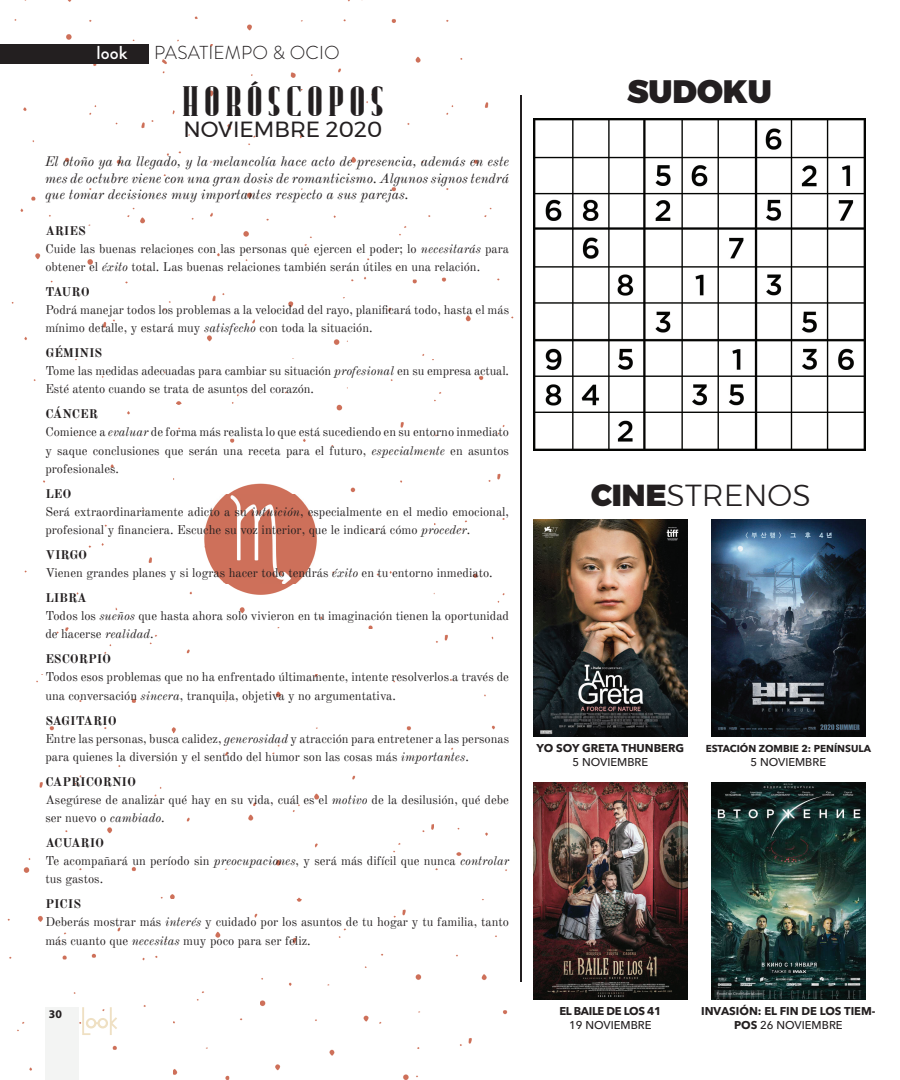
<style>
.page{position:relative;width:900px;height:1080px;background:#fff}
.page>*{position:absolute;margin:0;border:0;box-sizing:border-box;transform-origin:0 0}
.t1{font:39.88px "Radio Ranch NF";letter-spacing:.14em;color:#231f20}
.t2{font:900 32.38px "Montserrat";color:#231f20}
.t3{font:300 30.38px "Montserrat";color:#231f20}
.t4{font:21.88px "Montserrat";color:#231f20}
.t5{font:300 18.75px "Brandon Grotesque";letter-spacing:.01em;color:#231f20}
.t6{font:500 18.75px "Brandon Grotesque";color:#fff}
.t7{font:italic 13.75px/16.5px "Old Standard TT";color:#231f20;text-align:justify}
.t8{font:12.5px/18.1px "Old Standard TT";color:#231f20}
.t9{font:700 12.5px "Old Standard TT";color:#231f20}
.t10{font:700 11.75px "Myriad Pro";color:#231f20}
.t11{font:700 11.25px/13.5px "Avenir Next LT Pro";color:#231f20;text-align:center}
.t12{font:500 11.25px "Avenir Next LT Pro";color:#231f20}
.t13{font:700 11.25px "Avenir Next LT Pro";letter-spacing:-.03em;color:#231f20}
.t14{font:700 10px "Avenir Next LT Pro";color:#231f20}
.s1{font-weight:700}
.s2{font-style:italic}
.s3{font-weight:900}
.s4{font-weight:500}
</style>
<div class="page">
<img style="left:0;top:0;width:521px;height:1080px">
<div style="left:0;top:44px;width:148px;height:19px;background:#231f20"></div>
<hr style="left:520px;top:96px;width:2px;height:886px;background:#231f20">
<div style="left:45px;top:1008px;width:34px;height:72px;background:#f3f4f3"></div>
<svg style="left:82px;top:1007px;width:35px;height:28px"></svg>
<img style="left:533px;top:520px;width:154px;height:217px">
<img style="left:533px;top:783px;width:154px;height:217px">
<img style="left:711px;top:520px;width:154px;height:217px">
<img style="left:711px;top:783px;width:154px;height:217px">
<img style="left:534px;top:119px;width:331px;height:332px">
<h3 class="t6" style="left:96px;top:40px;width:33px">look</h3>
<h3 class="t5" style="left:154px;top:40px;width:187px">PASATIEMPO &amp; OCIO</h3>
<h1 class="t1" style="left:182px;top:81px;width:203px">HORÓSCOPOS</h1>
<h3 class="t4" style="left:183px;top:112px;width:200px">NOVIEMBRE 2020</h3>
<p class="t7" style="left:45px;top:152px;width:466px">El otoño ya ha llegado, y la melancolía hace acto de presencia, además en este mes de octubre viene con una gran dosis de romanticismo. Algunos signos tendrá que tomar decisiones muy importantes respecto a sus parejas.</p>
<p class="t8" style="left:45px;top:220px;width:465px"><span class="s1">ARIES<br></span>Cuide las buenas relaciones con las personas que ejercen el poder; lo <span class="s2">necesitarás</span> para obtener el <span class="s2">éxito</span> total. Las buenas relaciones también serán útiles en una relación.</p>
<p class="t9" style="left:45px;top:282px;width:46px">TAURO</p>
<p class="t8" style="left:45px;top:300px;width:465px">Podrá manejar todos los problemas a la velocidad del rayo, planificará todo, hasta el más mínimo detalle, y estará muy <span class="s2">satisfecho</span> con toda la situación.</p>
<p class="t8" style="left:45px;top:343px;width:465px"><span class="s1">GÉMINIS<br></span>Tome las medidas adecuadas para cambiar su situación <span class="s2">profesional</span> en su empresa actual.<br>Esté atento cuando se trata de asuntos del corazón.</p>
<p class="t8" style="left:45px;top:404px;width:465px"><span class="s1">CÁNCER<br></span>Comience a <span class="s2">evaluar</span> de forma más realista lo que está sucediendo en su entorno inmediato y saque conclusiones que serán una receta para el futuro, <span class="s2">especialmente</span> en asuntos profesionales.</p>
<p class="t8" style="left:45px;top:484px;width:465px"><span class="s1">LEO<br></span>Será extraordinariamente adicto a su <span class="s2">intuición</span>, especialmente en el medio emocional, profesional y financiera. Escuche su voz interior, que le indicará cómo <span class="s2">proceder</span>.</p>
<p class="t8" style="left:45px;top:545px;width:449px"><span class="s1">VIRGO<br></span>Vienen grandes planes y si logras hacer todo tendrás <span class="s2">éxito</span> en tu entorno inmediato.</p>
<p class="t8" style="left:45px;top:588px;width:465px"><span class="s1">LIBRA<br></span>Todos los <span class="s2">sueños</span> que hasta ahora solo vivieron en tu imaginación tienen la oportunidad de hacerse <span class="s2">realidad</span>.</p>
<p class="t9" style="left:45px;top:649px;width:67px">ESCORPIO</p>
<p class="t8" style="left:45px;top:667px;width:465px">Todos esos problemas que no ha enfrentado últimamente, intente resolverlos a través de una conversación <span class="s2">sincera</span>, tranquila, objetiva y no argumentativa.</p>
<p class="t8" style="left:45px;top:710px;width:465px"><span class="s1">SAGITARIO<br></span>Entre las personas, busca calidez, <span class="s2">generosidad</span> y atracción para entretener a las personas para quienes la diversión y el sentido del humor son las cosas más <span class="s2">importantes</span>.</p>
<p class="t8" style="left:45px;top:772px;width:465px"><span class="s1">CAPRICORNIO<br></span>Asegúrese de analizar qué hay en su vida, cuál es el <span class="s2">motivo</span> de la desilusión, qué debe ser nuevo o <span class="s2">cambiado</span>.</p>
<p class="t8" style="left:45px;top:833px;width:465px"><span class="s1">ACUARIO<br></span>Te acompañará un período sin <span class="s2">preocupaciones</span>, y será más difícil que nunca <span class="s2">controlar </span>tus gastos.</p>
<p class="t8" style="left:45px;top:894px;width:465px"><span class="s1">PICIS<br></span>Deberás mostrar más <span class="s2">interés</span> y cuidado por los asuntos de tu hogar y tu familia, tanto más cuanto que <span class="s2">necesitas</span> muy poco para ser feliz.</p>
<p class="t10" style="left:49px;top:1007px;width:15px">30</p>
<h2 class="t2" style="left:627px;top:65px;width:146px">SUDOKU</h2>
<h3 class="t3" style="left:591px;top:473px;width:221px"><span class="s3">CINE</span>STRENOS</h3>
<p class="t11" style="left:537px;top:742px;width:149px">YO SOY GRETA THUNBERG</p>
<p class="t12" style="left:573px;top:755px;width:77px">5 NOVIEMBRE</p>
<p class="t14" style="left:706px;top:743px;width:167px">ESTACIÓN ZOMBIE 2: PENÍNSULA</p>
<p class="t12" style="left:751px;top:755px;width:77px">5 NOVIEMBRE</p>
<p class="t13" style="left:560px;top:1004px;width:103px">EL BAILE DE LOS 41</p>
<p class="t12" style="left:569px;top:1018px;width:84px">19 NOVIEMBRE</p>
<p class="t11" style="left:701px;top:1005px;width:176px">INVASIÓN: EL FIN DE LOS TIEM-<br>POS <span class="s4">26 NOVIEMBRE</span></p>
</div>
